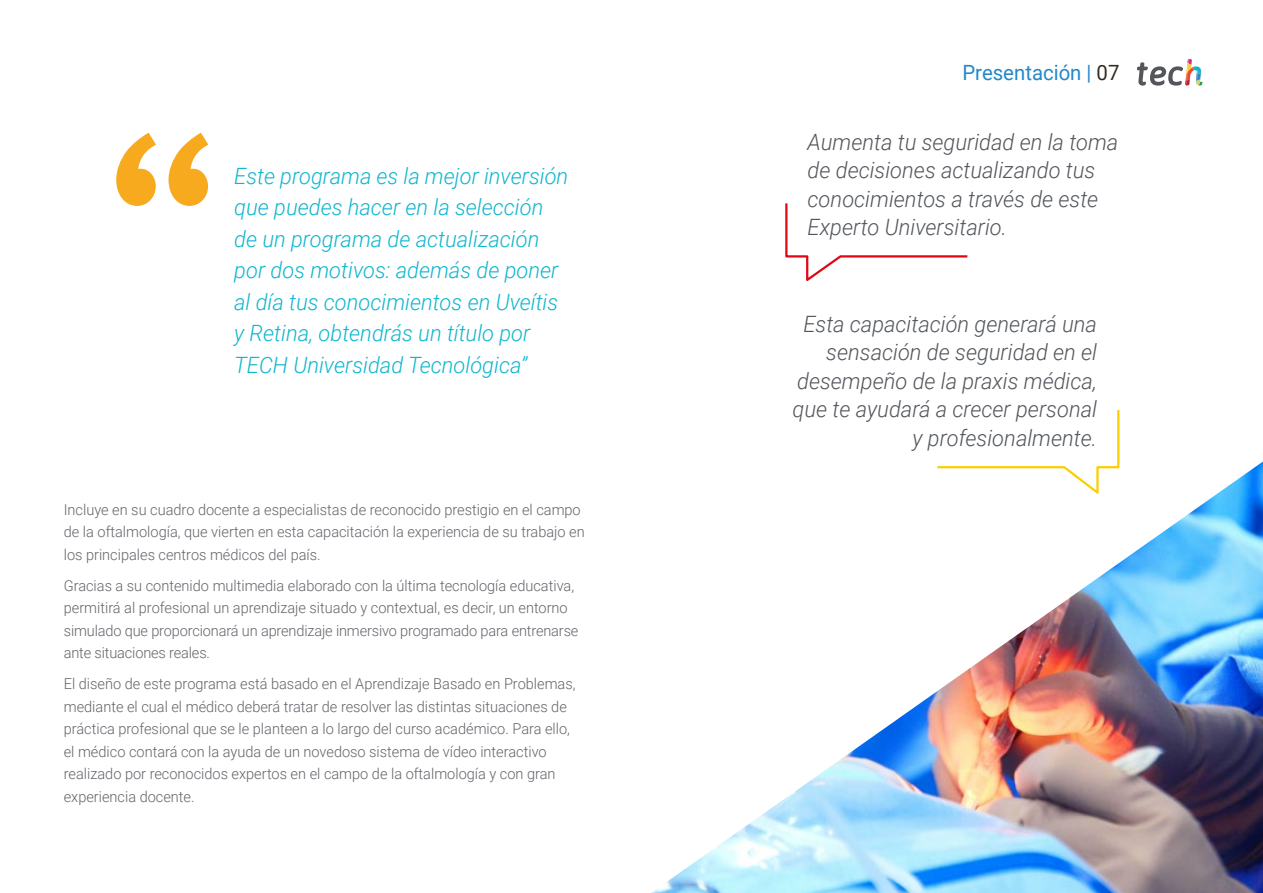
<style>
.page{position:relative;width:1263px;height:893px;background:#fff}
.page>*{position:absolute;margin:0;border:0;box-sizing:border-box;transform-origin:0 0}
.t1{font:italic 300 22.5px/28.5px "Roboto";color:#52555b;text-align:right}
.t2{font:italic 300 22.5px/31.5px "Roboto";color:#0fb6cf}
.t3{font:21px "Roboto";color:#2488c9}
.t4{font:300 15px/22.5px "Roboto";color:#61646a}
.s1{color:#312e20}
</style>
<div class="page">
<svg style="left:116px;top:133px;width:92px;height:73px"></svg>
<svg style="left:1117px;top:409px;width:3px;height:52px"></svg>
<img style="left:651px;top:461px;width:612px;height:432px">
<svg style="left:785px;top:203px;width:183px;height:78px"></svg>
<svg style="left:1137px;top:59px;width:65px;height:27px"></svg>
<h1 class="t2" style="left:234px;top:159px;width:336px">Este programa es la mejor inversión que puedes hacer en la selección de un programa de actualización por dos motivos: además de poner al día tus conocimientos en Uveítis y Retina, obtendrás un título por TECH Universidad Tecnológica”</h1>
<p class="t4" style="left:64px;top:498px;width:522px">Incluye en su cuadro docente a especialistas de reconocido prestigio en el campo de la oftalmología, que vierten en esta capacitación la experiencia de su trabajo en los principales centros médicos del país.</p>
<p class="t4" style="left:64px;top:574px;width:516px">Gracias a su contenido multimedia elaborado con la última tecnología educativa, permitirá al profesional un aprendizaje situado y contextual, es decir, un entorno simulado que proporcionará un aprendizaje inmersivo programado para entrenarse ante situaciones reales.</p>
<p class="t4" style="left:64px;top:672px;width:513px">El diseño de este programa está basado en el Aprendizaje Basado en Problemas, mediante el cual el médico deberá tratar de resolver las distintas situaciones de práctica profesional que se le planteen a lo largo del curso académico. Para ello, el médico contará con la ayuda de un novedoso sistema de vídeo interactivo realizado por reconocidos expertos en el campo de la oftalmología y con gran experiencia docente.</p>
<h2 class="t3" style="left:962px;top:57px;width:159px">Presentación | <span class="s1">07</span></h2>
<h1 class="t1" style="left:808px;top:126px;width:312px;text-align:left">Aumenta tu seguridad en la toma de decisiones actualizando tus conocimientos a través de este<br>Experto Universitario.</h1>
<h1 class="t1" style="left:793px;top:309px;width:306px">Esta capacitación generará una sensación de seguridad en el desempeño de la praxis médica, que te ayudará a crecer personal y profesionalmente.</h1>
</div>
